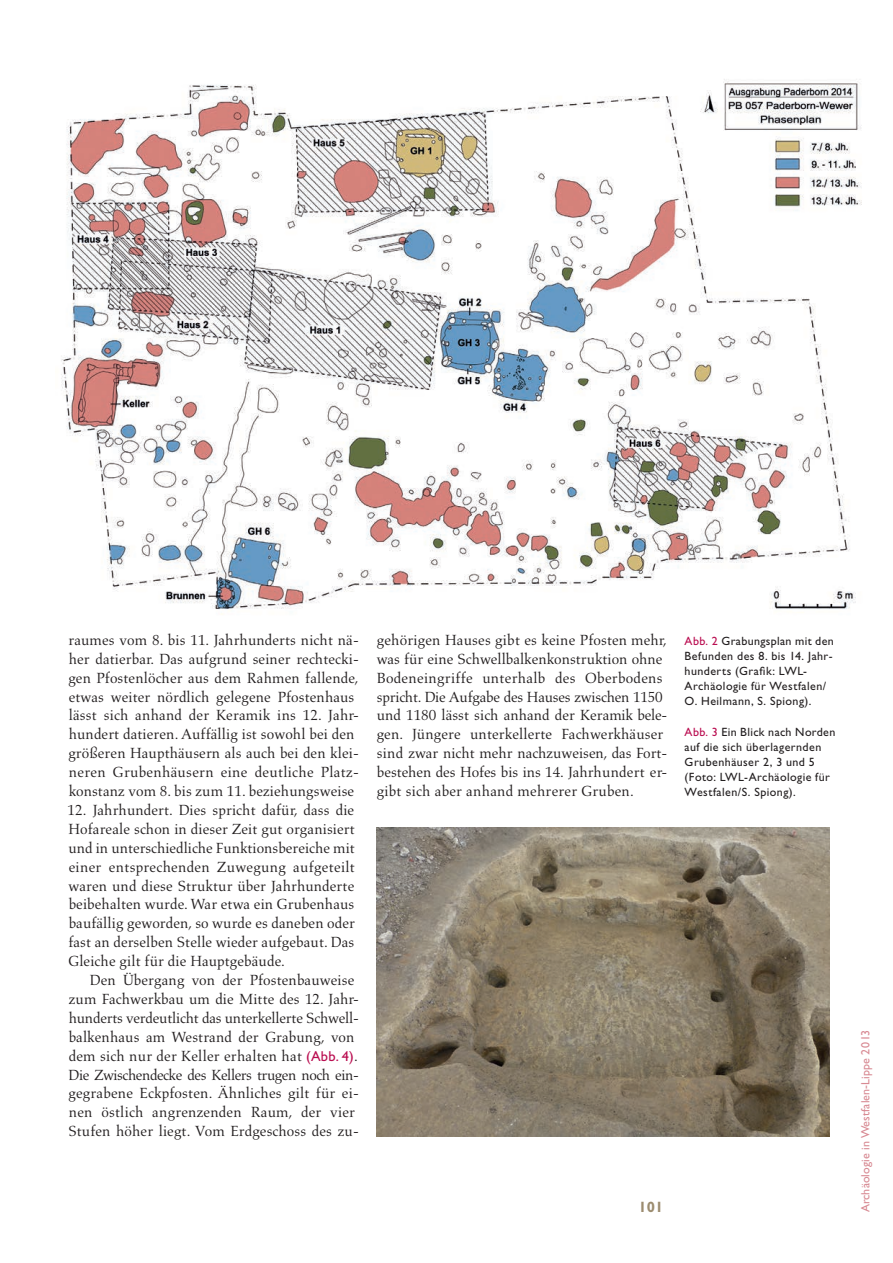
<style>
.page{position:relative;width:893px;height:1263px;background:#fff}
.page>*{position:absolute;margin:0;border:0;box-sizing:border-box;transform-origin:0 0}
.t1{font:15px/18.9px "Aldus LT Std";letter-spacing:.005em;color:#231f20}
.t2{font:700 15px "Gill Sans Std";color:#9c8c6f}
.t3{font:12px/15px "Gill Sans Std";letter-spacing:.035em;color:#231f20}
.t4{font:12px "Gill Sans Std 7";letter-spacing:.01em;color:#d88a93}
.s1{font-family:"Gill Sans Std";font-size:14.4px;color:#ba0e51}
.s2{color:#ba0e51}
</style>
<div class="page">
<img style="left:61px;top:79px;width:801px;height:536px">
<img style="left:376px;top:827px;width:453px;height:309px">
<p class="t1" style="left:68px;top:631px;width:292px">raumes vom 8. bis 11. Jahrhunderts nicht nä&shy;her datierbar. Das aufgrund seiner rechtecki&shy;gen Pfostenlöcher aus dem Rahmen fallende, etwas weiter nördlich gelegene Pfostenhaus lässt sich anhand der Keramik ins 12. Jahr&shy;hundert datieren. Auffällig ist sowohl bei den größeren Haupthäusern als auch bei den klei&shy;neren Grubenhäusern eine deutliche Platz&shy;konstanz vom 8. bis zum 11. beziehungsweise</p>
<p class="t1" style="left:68px;top:801px;width:289px;text-align:justify">12. Jahrhundert. Dies spricht dafür, dass die Hofareale schon in dieser Zeit gut organisiert und in unterschiedliche Funktionsbereiche mit einer entsprechenden Zuwegung aufgeteilt waren und diese Struktur über Jahrhunderte beibehalten wurde. War etwa ein Grubenhaus baufällig geworden, so wurde es daneben oder fast an derselben Stelle wieder aufgebaut. Das Gleiche gilt für die Hauptgebäude.</p>
<p class="t1" style="left:68px;top:971px;width:292px;text-indent:22px">Den Übergang von der Pfostenbauweise zum Fachwerkbau um die Mitte des 12. Jahr&shy;hunderts verdeutlicht das unterkellerte Schwell&shy;balkenhaus am Westrand der Grabung, von dem sich nur der Keller erhalten hat <span class="s1">(Abb. 4)</span>.<br>Die Zwischendecke des Kellers trugen noch ein&shy;gegrabene Eckpfosten. Ähnliches gilt für ei&shy;nen östlich angrenzenden Raum, der vier Stufen höher liegt. Vom Erdgeschoss des zu-</p>
<p class="t1" style="left:377px;top:631px;width:292px">gehörigen Hauses gibt es keine Pfosten mehr, was für eine Schwellbalkenkonstruktion ohne Bodeneingriffe unterhalb des Oberbodens spricht. Die Aufgabe des Hauses zwischen 1150 und 1180 lässt sich anhand der Keramik bele&shy;gen. Jüngere unterkellerte Fachwerkhäuser sind zwar nicht mehr nachzuweisen, das Fort&shy;bestehen des Hofes bis ins 14. Jahrhundert er&shy;gibt sich aber anhand mehrerer Gruben.</p>
<p class="t3" style="left:685px;top:633px;width:151px"><span class="s2">Abb. 2</span> Grabungsplan mit den<br>Befunden des 8. bis 14. Jahr&shy;hunderts (Grafik: LWL-<br>Archäologie für Westfalen/<br>O. Heilmann, S. Spiong).</p>
<p class="t3" style="left:685px;top:725px;width:152px"><span class="s2">Abb. 3</span> Ein Blick nach Norden auf die sich überlagernden<br>Grubenhäuser 2, 3 und 5 (Foto: LWL-Archäologie für<br>Westfalen/S. Spiong).</p>
<p class="t2" style="left:638px;top:1198px;width:26px">101</p>
<p class="t4" style="left:859px;top:1212px;width:184px;rotate:-90deg">Archäologie in Westfalen-Lippe 2013</p>
</div>
